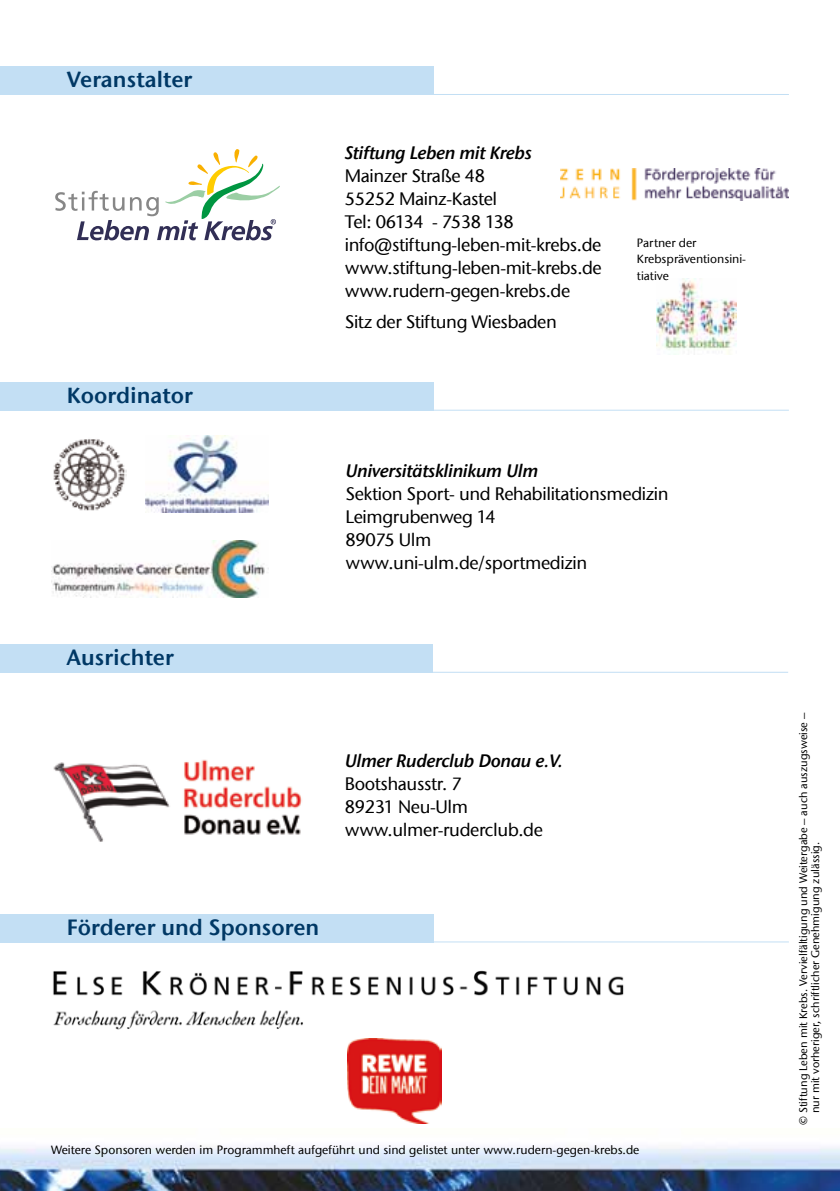
<style>
.page{position:relative;width:840px;height:1191px;background:#fff}
.page>*{position:absolute;margin:0;border:0;box-sizing:border-box;transform-origin:0 0}
.t1{font:22px "ITC Stone Sans Com Semi";color:#003865}
.t2{font:500 18px/23px "ITC Stone Sans Com";letter-spacing:-.02em;color:#000}
.t3{font:italic 18px "ITC Stone Sans Com Semi";letter-spacing:-.02em;color:#000}
.t4{font:500 12px/16.4px "ITC Stone Sans Com";color:#000}
.t5{font:500 11px/12px "ITC Stone Sans Com";color:#000}
</style>
<div class="page">
<img style="left:0;top:1147px;width:840px;height:44px">
<hr style="left:400px;top:94px;width:388px;height:1px;background:#c3dff4">
<div style="left:0;top:67px;width:433px;height:28px;background:#c3dff4"></div>
<hr style="left:400px;top:410px;width:388px;height:1px;background:#c3dff4">
<div style="left:0;top:382px;width:433px;height:29px;background:#c3dff4"></div>
<hr style="left:400px;top:941px;width:388px;height:1px;background:#c3dff4">
<div style="left:0;top:914px;width:433px;height:28px;background:#c3dff4"></div>
<hr style="left:399px;top:672px;width:388px;height:1px;background:#c3dff4">
<div style="left:0;top:644px;width:432px;height:29px;background:#c3dff4"></div>
<img style="left:53px;top:970px;width:571px;height:59px">
<svg style="left:55px;top:149px;width:225px;height:91px"></svg>
<img style="left:656px;top:279px;width:80px;height:75px">
<img style="left:560px;top:168px;width:228px;height:33px">
<img style="left:53px;top:439px;width:73px;height:72px">
<img style="left:145px;top:435px;width:123px;height:78px">
<img style="left:51px;top:540px;width:214px;height:57px">
<img style="left:53px;top:759px;width:249px;height:83px">
<img style="left:347px;top:1038px;width:94px;height:85px">
<p class="t1" style="left:67px;top:66px;width:127px">Veranstalter</p>
<p class="t1" style="left:67px;top:382px;width:128px">Koordinator</p>
<p class="t1" style="left:67px;top:644px;width:109px">Ausrichter</p>
<p class="t3" style="left:344px;top:142px;width:188px">Stiftung Leben mit Krebs</p>
<p class="t2" style="left:344px;top:164px;width:258px">Mainzer Straße 48<br>55252 Mainz-Kastel<br>Tel: 06134 - 7538 138 info@stiftung-leben-mit-krebs.de www.stiftung-leben-mit-krebs.de www.rudern-gegen-krebs.de</p>
<p class="t2" style="left:344px;top:310px;width:213px">Sitz der Stiftung Wiesbaden</p>
<p class="t4" style="left:636px;top:234px;width:111px">Partner der<br>Krebspräventionsini&shy;tiative</p>
<p class="t3" style="left:345px;top:459px;width:194px">Universitätsklinikum Ulm</p>
<p class="t2" style="left:345px;top:482px;width:324px">Sektion Sport- und Rehabilitationsmedizin<br>Leimgrubenweg 14<br>89075 Ulm www.uni-ulm.de/sportmedizin</p>
<p class="t3" style="left:344px;top:749px;width:220px">Ulmer Ruderclub Donau e.V.</p>
<p class="t2" style="left:344px;top:772px;width:199px">Bootshausstr. 7<br>89231 Neu-Ulm www.ulmer-ruderclub.de</p>
<p class="t1" style="left:67px;top:913px;width:254px">Förderer und Sponsoren</p>
<p class="t4" style="left:51px;top:1142px;width:589px">Weitere Sponsoren werden im Programmheft aufgeführt und sind gelistet unter www.rudern-gegen-krebs.de</p>
<p class="t5" style="left:796px;top:1113px;width:402px;text-indent:-12px;rotate:-90deg">© Stiftung Leben mit Krebs. Vervielfältigung und Weitergabe – auch auszugsweise – nur mit vorheriger, schriftlicher Genehmigung zulässig.</p>
</div>
